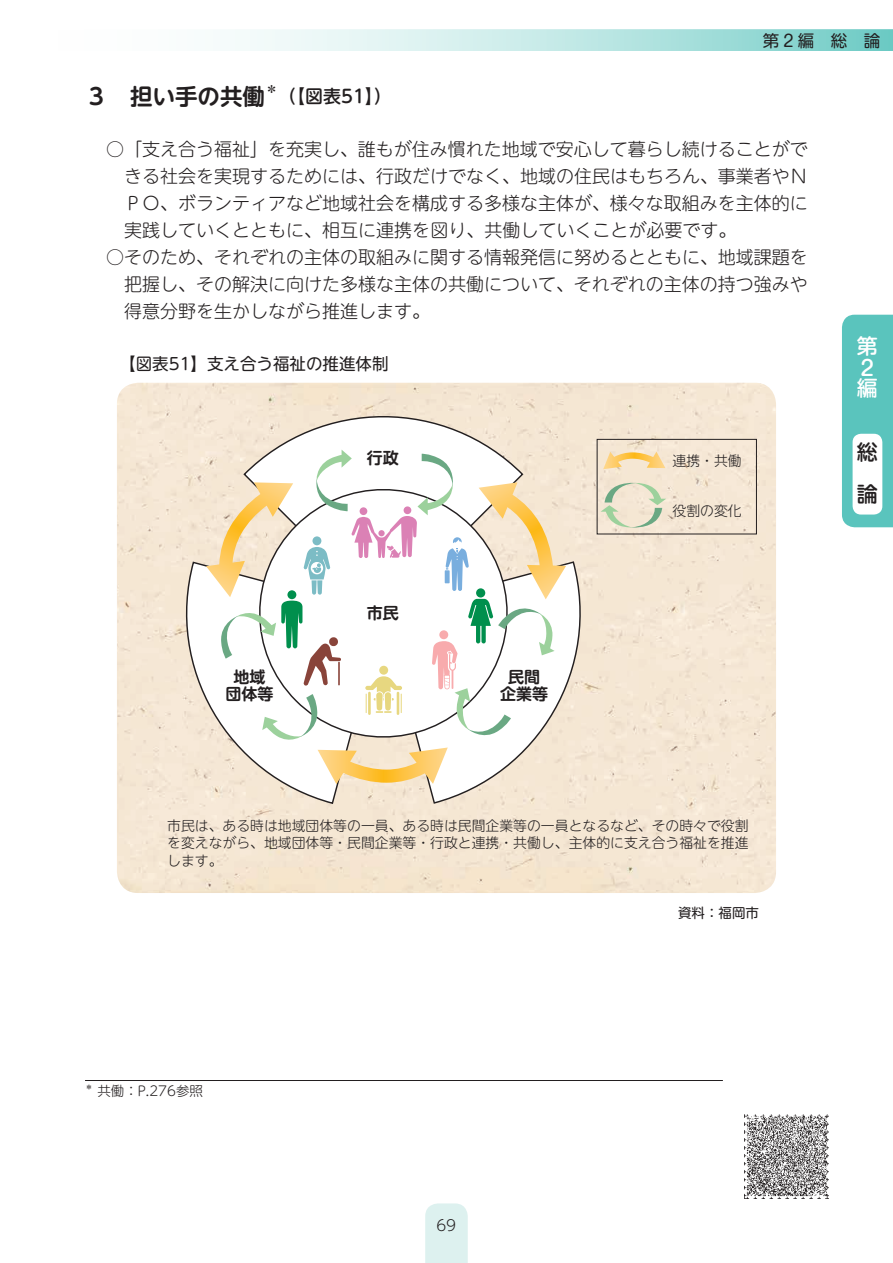
<style>
.page{position:relative;width:893px;height:1263px;background:#fff}
.page>*{position:absolute;margin:0;border:0;box-sizing:border-box;transform-origin:0 0}
.t1{font:700 22.5px "UD Shin M Go Pro De";color:#231f20}
.t2{font:500 21px/21px "Shin M Go Pr 6 N";color:#fff}
.t3{font:500 21px/42px "Shin M Go Pr 6 N";color:#231f20}
.t4{font:300 18px/27px "UD Shin M Go Pro";color:#231f20;text-align:justify}
.t5{font:500 18px "UD Shin M Go Pro";color:#231f20}
.t6{font:16.5px "UD Shin M Go Pro";color:#231f20}
.t7{font:16.5px "Shin M Go Pr 6 N";color:#231f20}
.t8{font:700 16.05px/17.5px "UD Shin M Go Pro De";color:#231f20;text-align:center}
.t9{font:300 15px "UD Shin M Go Pro";color:#231f20}
.t10{font:300 13.8px/17.5px "UD Shin M Go Pro";color:#231f20;text-align:justify}
.t11{font:300 13.5px "UD Shin M Go Pro";color:#231f20}
.t12{font:13.5px "UD Shin M Go Pro";color:#231f20}
.t13{font:700 13.05px "UD Shin M Go Pro De";color:#231f20}
.t14{font:300 7.8px "UD Shin M Go Pro";color:#231f20}
</style>
<div class="page">
<div style="left:425px;top:1203px;width:43px;height:60px;background:#ddf1ef"></div>
<svg style="left:235px;top:30px;width:658px;height:21px;background:#bce6e4"></svg>
<div style="left:842px;top:315px;width:51px;height:212px;background:#5ac4bd"></div>
<div style="left:853px;top:434px;width:29px;height:80px;background:#fff;border-radius:9px"></div>
<hr style="left:85px;top:1080px;width:638px;height:1px;background:#231f20">
<div style="left:117px;top:383px;width:659px;height:510px;background:#f5e7d3"></div>
<div style="left:597px;top:439px;width:160px;height:95px;border:1px solid #231f20"></div>
<svg style="left:242px;top:397px;width:282px;height:53px"></svg>
<svg style="left:165px;top:561px;width:217px;height:244px"></svg>
<svg style="left:382px;top:560px;width:219px;height:245px;background:#f0e4d4"></svg>
<svg style="left:601px;top:481px;width:65px;height:49px;background:#dfdec7"></svg>
<svg style="left:603px;top:452px;width:62px;height:17px"></svg>
<svg style="left:206px;top:450px;width:360px;height:334px"></svg>
<img style="left:745px;top:1114px;width:84px;height:85px">
<p class="t7" style="left:763px;top:27px;width:119px">第 2 編　総　論</p>
<p class="t1" style="left:85px;top:78px;width:181px">３　担い手の共働</p>
<p class="t13" style="left:265px;top:78px;width:15px">＊</p>
<p class="t5" style="left:278px;top:82px;width:115px">（【図表51】）</p>
<p class="t4" style="left:124px;top:134px;width:685px;text-indent:-18px">○「支え合う福祉」を充実し、誰もが住み慣れた地域で安心して暮らし続けることができる社会を実現するためには、行政だけでなく、地域の住民はもちろん、事業者やＮＰＯ、ボランティアなど地域社会を構成する多様な主体が、様々な取組みを主体的に実践していくとともに、相互に連携を図り、共働していくことが必要です。</p>
<p class="t4" style="left:124px;top:242px;width:685px;text-indent:-18px">○そのため、それぞれの主体の取組みに関する情報発信に努めるとともに、地域課題を把握し、その解決に向けた多様な主体の共働について、それぞれの主体の持つ強みや得意分野を生かしながら推進します。</p>
<p class="t6" style="left:119px;top:351px;width:271px">【図表51】支え合う福祉の推進体制</p>
<p class="t8" style="left:226px;top:667px;width:50px">地域団体等</p>
<p class="t8" style="left:367px;top:448px;width:34px">行政</p>
<p class="t8" style="left:367px;top:604px;width:34px">市民</p>
<p class="t8" style="left:500px;top:667px;width:50px">民間企業等</p>
<p class="t10" style="left:673px;top:451px;width:71px">連携・共働</p>
<p class="t10" style="left:673px;top:501px;width:71px">役割の変化</p>
<p class="t10" style="left:167px;top:816px;width:583px">市民は、ある時は地域団体等の一員、ある時は民間企業等の一員となるなど、その時々で役割を変えながら、地域団体等・民間企業等・行政と連携・共働し、主体的に支え合う福祉を推進します。</p>
<p class="t12" style="left:678px;top:901px;width:83px">資料：福岡市</p>
<p class="t2" style="left:857px;top:335px;width:22px">第<br>２編</p>
<p class="t3" style="left:857px;top:431px;width:22px">総論</p>
<p class="t14" style="left:85px;top:1080px;width:9px">＊</p>
<p class="t11" style="left:97px;top:1080px;width:107px">共働：P.276参照</p>
<p class="t9" style="left:436px;top:1213px;width:21px">69</p>
</div>
